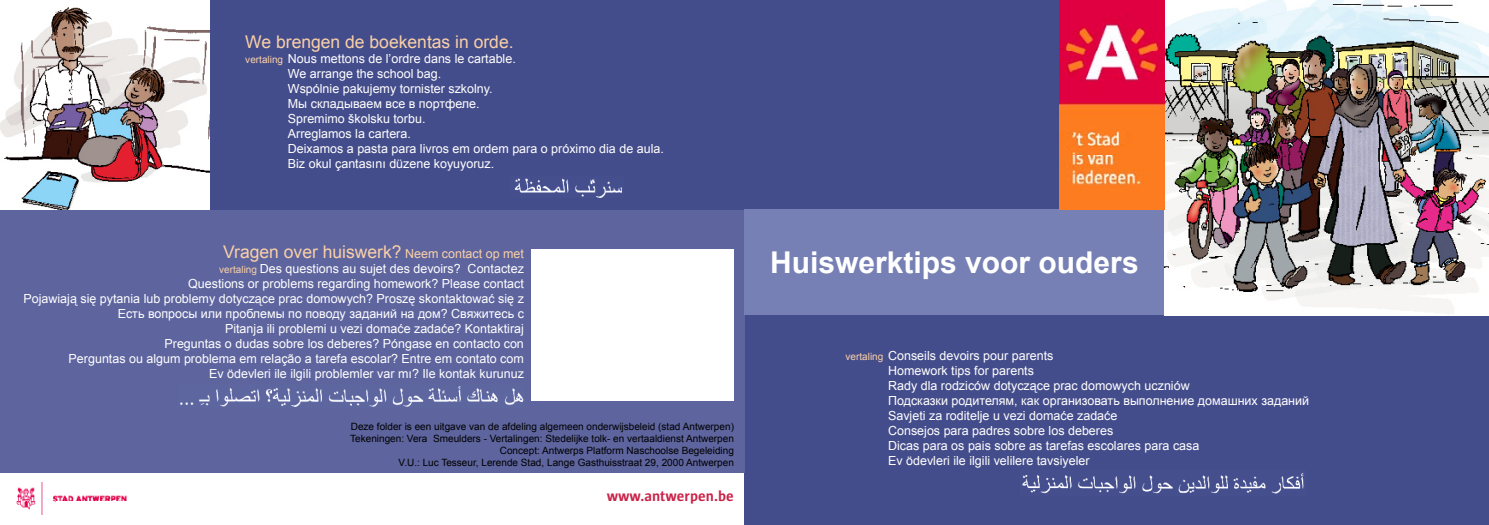
<style>
.page{position:relative;width:1489px;height:525px;background:#fff}
.page>*{position:absolute;margin:0;border:0;box-sizing:border-box;transform-origin:0 0}
.t1{font:700 30px "Arial";color:#fff}
.t2{font:17.5px "Arial";color:#fad0a7}
.t3{font:700 15px "Sun";color:#ca244a}
.t4{font:12.5px/15px "Arial";color:#fff}
.t5{font:10px/12px "Arial";color:#000;text-align:right}
.s1{font-size:10px;color:#fad0a7}
.s2{font-size:12.5px}
</style>
<div class="page">
<div style="left:744px;top:0;width:744px;height:524px;background:#444d8b"></div>
<div style="left:0;top:0;width:744px;height:233px;background:#444d8b"></div>
<div style="left:0;top:0;width:210px;height:210px;background:#fff"></div>
<img style="left:16px;top:482px;width:111px;height:32px">
<img style="left:1164px;top:0;width:324px;height:315px">
<img style="left:1px;top:7px;width:209px;height:203px">
<div style="left:0;top:210px;width:744px;height:262px;background:#5d649e"></div>
<div style="left:744px;top:210px;width:420px;height:105px;background:#7780b4"></div>
<img style="left:1059px;top:0;width:105px;height:210px">
<img style="left:1022px;top:473px;width:282px;height:21px">
<img style="left:514px;top:178px;width:108px;height:20px">
<img style="left:180px;top:386px;width:344px;height:21px">
<div style="left:531px;top:250px;width:203px;height:151px;background:#fff"></div>
<h2 class="t2" style="left:245px;top:31px;width:270px">We brengen de boekentas in orde.</h2>
<p class="t4" style="left:288px;top:51px;width:377px;text-indent:-43px"><span class="s1">vertaling</span> Nous mettons de l’ordre dans le cartable.<br>We arrange the school bag.<br>Wspólnie pakujemy tornister szkolny.<br>Мы складываем все в портфеле.<br>Spremimo školsku torbu.<br>Arreglamos la cartera.<br>Deixamos a pasta para livros em ordem para o próximo dia de aula.<br>Biz okul çantasını düzene koyuyoruz.</p>
<h2 class="t2" style="left:223px;top:240px;width:302px">Vragen over huiswerk? <span class="s2">Neem contact op met</span></h2>
<p class="t4" style="left:23px;top:261px;width:502px;text-align:right"><span class="s1">vertaling</span> Des questions au sujet des devoirs? Contactez<br>Questions or problems regarding homework? Please contact<br>Pojawiają się pytania lub problemy dotyczące prac domowych? Proszę skontaktować się z Есть вопросы или проблемы по поводу заданий на дом? Свяжитесь с<br>Pitanja ili problemi u vezi domaće zadaće? Kontaktiraj<br>Preguntas o dudas sobre los deberes? Póngase en contacto con<br>Perguntas ou algum problema em relação a tarefa escolar? Entre em contato com<br>Ev ödevleri ile ilgili problemler var mı? Ile kontak kurunuz</p>
<p class="t5" style="left:350px;top:420px;width:385px">Deze folder is een uitgave van de afdeling algemeen onderwijsbeleid (stad Antwerpen)<br>Tekeningen: Vera Smeulders - Vertalingen: Stedelijke tolk- en vertaaldienst Antwerpen Concept: Antwerps Platform Naschoolse Begeleiding<br>V.U.: Luc Tesseur, Lerende Stad, Lange Gasthuisstraat 29, 2000 Antwerpen</p>
<p class="t3" style="left:607px;top:488px;width:128px">www.antwerpen.be</p>
<h1 class="t1" style="left:770px;top:243px;width:370px">Huiswerktips voor ouders</h1>
<p class="t4" style="left:888px;top:347px;width:422px;text-indent:-43px"><span class="s1">vertaling</span> Conseils devoirs pour parents<br>Homework tips for parents<br>Rady dla rodziców dotyczące prac domowych uczniów<br>Подсказки родителям, как организовать выполнение домашних заданий Savjeti za roditelje u vezi domaće zadaće<br>Consejos para padres sobre los deberes<br>Dicas para os pais sobre as tarefas escolares para casa<br>Ev ödevleri ile ilgili velilere tavsiyeler</p>
</div>
